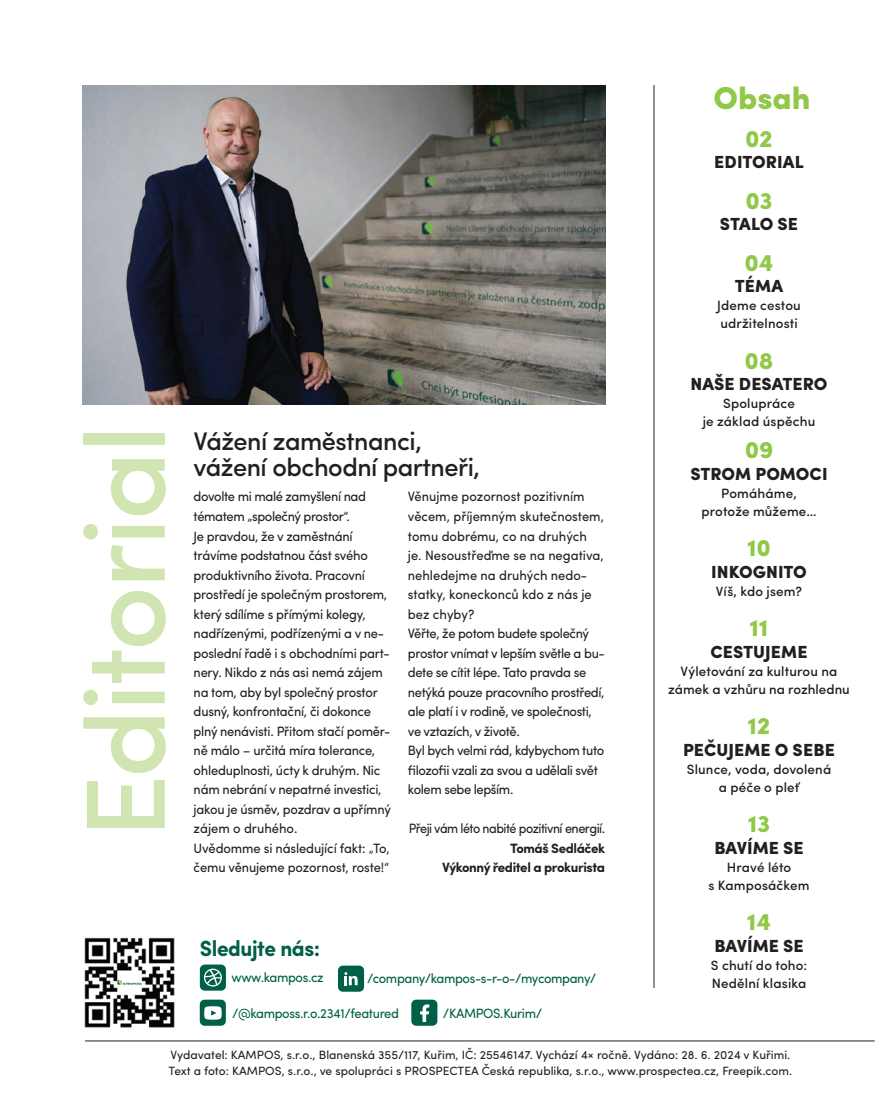
<style>
.page{position:relative;width:893px;height:1106px;background:#fff}
.page>*{position:absolute;margin:0;border:0;box-sizing:border-box;transform-origin:0 0}
.t1{font:500 113.1px "Sofia Pro";letter-spacing:-.02em;color:#d1e5b3}
.t2{font:900 31.65px "Sofia Pro";letter-spacing:-.005em;color:#90c848}
.t3{font:500 25.5px/25.5px "Sofia Pro";letter-spacing:-.02em;color:#231f20}
.t4{font:900 24px "Sofia Pro";letter-spacing:-.01em;color:#90c848}
.Chleba_text{font:700 22.05px "Sofia Pro";letter-spacing:-.02em;color:#006047;scale:.96 1}
.t5{font:900 17.55px "Sofia Pro";color:#231f20}
.t6{font:13.5px/19.5px "Sofia Pro";letter-spacing:-.02em;color:#231f20;scale:.96 1}
.t7{font:500 13.5px/18px "Sofia Pro";letter-spacing:.01em;color:#231f20;text-align:center}
.t8{font:13.5px/19.5px "Sofia Pro";color:#231f20;scale:.96 1}
.Chleba_text-2{font:13.5px "Sofia Pro";letter-spacing:-.03em;color:#006047;scale:.96 1}
.t9{font:700 13.5px "Sofia Pro";letter-spacing:-.03em;color:#231f20}
.t10{font:13.5px "Sofia Pro";letter-spacing:-.04em;color:#231f20;scale:.93 1}
.Chleba_text-3{font:12px/16.5px "Sofia Pro";color:#231f20}
</style>
<div class="page">
<img style="left:83px;top:85px;width:522px;height:319px">
<hr style="left:654px;top:85px;width:1px;height:903px;background:#231f20">
<div style="left:338px;top:965px;width:26px;height:26px;background:#006047;border-radius:5px"></div>
<svg style="left:344px;top:972px;width:14px;height:13px"></svg>
<div style="left:411px;top:999px;width:26px;height:26px;background:#006047;border-radius:5px"></div>
<svg style="left:420px;top:1004px;width:9px;height:18px"></svg>
<div style="left:200px;top:999px;width:26px;height:26px;background:#006047;border-radius:5px"></div>
<svg style="left:204px;top:1006px;width:18px;height:13px"></svg>
<hr style="left:85px;top:1040px;width:790px;height:1px;background:#231f20">
<img style="left:84px;top:937px;width:91px;height:91px">
<div style="left:200px;top:964px;width:26px;height:26px;background:#006047;border-radius:5px"></div>
<svg style="left:204px;top:968px;width:18px;height:18px"></svg>
<p class="t1" style="left:41px;top:838px;width:414px;rotate:-90deg">Editorial</p>
<p class="t3" style="left:194px;top:427px;width:288px">Vážení zaměstnanci, vážení obchodní partneři,</p>
<p class="t6" style="left:194px;top:486px;width:181px">dovolte mi malé zamyšlení nad tématem „společný prostor“.</p>
<p class="t6" style="left:194px;top:525px;width:207px">Je pravdou, že v zaměstnání trávíme podstatnou část svého produktivního života. Pracovní prostředí je společným prostorem, který sdílíme s přímými kolegy, nadřízenými, podřízenými a v ne&shy;poslední řadě i s obchodními part&shy;nery. Nikdo z nás asi nemá zájem na tom, aby byl společný prostor dusný, konfrontační, či dokonce plný nenávisti. Přitom stačí poměr&shy;ně málo – určitá míra tolerance, ohleduplnosti, úcty k druhým. Nic nám nebrání v nepatrné investici, jakou je úsměv, pozdrav a upřímný zájem o druhého.</p>
<p class="t6" style="left:194px;top:837px;width:206px">Uvědomme si následující fakt: „To, čemu věnujeme pozornost, roste!“</p>
<p class="t8" style="left:408px;top:486px;width:206px">Věnujme pozornost pozitivním věcem, příjemným skutečnostem, tomu dobrému, co na druhých je. Nesoustřeďme se na negativa, nehledejme na druhých nedo&shy;statky, koneckonců kdo z nás je bez chyby?</p>
<p class="t6" style="left:408px;top:622px;width:207px">Věřte, že potom budete společný prostor vnímat v lepším světle a bu&shy;dete se cítit lépe. Tato pravda se netýká pouze pracovního prostředí, ale platí i v rodině, ve společnosti, ve vztazích, v životě.</p>
<p class="t6" style="left:408px;top:739px;width:206px">Byl bych velmi rád, kdybychom tuto filozofii vzali za svou a udělali svět kolem sebe lepším.</p>
<p class="t10" style="left:409px;top:818px;width:213px">Přeji vám léto nabité pozitivní energií.</p>
<p class="t9" style="left:510px;top:837px;width:97px">Tomáš Sedláček</p>
<p class="t9" style="left:442px;top:857px;width:165px">Výkonný ředitel a prokurista</p>
<p class="Chleba_text" style="left:200px;top:931px;width:127px">Sledujte nás:</p>
<p class="Chleba_text-2" style="left:232px;top:967px;width:98px">www.kampos.cz</p>
<p class="Chleba_text-2" style="left:367px;top:968px;width:240px">/company/kampos-s-r-o-/mycompany/</p>
<p class="Chleba_text-2" style="left:232px;top:1003px;width:175px">/@kamposs.r.o.2341/featured</p>
<p class="Chleba_text-2" style="left:443px;top:1003px;width:105px">/KAMPOS.Kurim/</p>
<p class="t2" style="left:713px;top:73px;width:99px">Obsah</p>
<p class="t4" style="left:745px;top:119px;width:29px">02</p>
<p class="t5" style="left:714px;top:148px;width:91px">EDITORIAL</p>
<p class="t4" style="left:745px;top:181px;width:29px">03</p>
<p class="t5" style="left:720px;top:210px;width:80px">STALO SE</p>
<p class="t4" style="left:744px;top:243px;width:31px">04</p>
<p class="t5" style="left:735px;top:272px;width:50px">TÉMA</p>
<p class="t7" style="left:717px;top:296px;width:85px">Jdeme cestou</p>
<p class="t7" style="left:720px;top:314px;width:79px">udržitelnosti</p>
<p class="t4" style="left:744px;top:341px;width:30px">08</p>
<p class="t5" style="left:690px;top:370px;width:138px">NAŠE DESATERO</p>
<p class="t7" style="left:703px;top:394px;width:114px">Spolupráce<br>je základ úspěchu</p>
<p class="t4" style="left:745px;top:431px;width:30px">09</p>
<p class="t5" style="left:690px;top:460px;width:139px">STROM POMOCI</p>
<p class="t7" style="left:721px;top:483px;width:77px">Pomáháme,</p>
<p class="t7" style="left:701px;top:501px;width:117px">protože můžeme…</p>
<p class="t4" style="left:747px;top:529px;width:25px">10</p>
<p class="t5" style="left:711px;top:558px;width:97px">INKOGNITO</p>
<p class="t7" style="left:716px;top:581px;width:88px">Víš, kdo jsem?</p>
<p class="t4" style="left:750px;top:608px;width:20px">11</p>
<p class="t5" style="left:710px;top:638px;width:99px">CESTUJEME</p>
<p class="t7" style="left:668px;top:661px;width:183px">Výletování za kulturou na zámek a vzhůru na rozhlednu</p>
<p class="t4" style="left:748px;top:706px;width:24px">12</p>
<p class="t5" style="left:683px;top:735px;width:153px">PEČUJEME O SEBE</p>
<p class="t7" style="left:687px;top:759px;width:146px">Slunce, voda, dovolená a péče o pleť</p>
<p class="t4" style="left:748px;top:804px;width:24px">13</p>
<p class="t5" style="left:714px;top:833px;width:91px">BAVÍME SE</p>
<p class="t7" style="left:727px;top:857px;width:66px">Hravé léto</p>
<p class="t7" style="left:708px;top:875px;width:103px">s Kamposáčkem</p>
<p class="t4" style="left:747px;top:902px;width:26px">14</p>
<p class="t5" style="left:714px;top:931px;width:91px">BAVÍME SE</p>
<p class="t7" style="left:711px;top:955px;width:98px;text-align:left">S chutí do toho:<br>Nedělní klasika</p>
<p class="Chleba_text-3" style="left:169px;top:1045px;width:625px">Vydavatel: KAMPOS, s.r.o., Blanenská 355/117, Kuřim, IČ: 25546147. Vychází 4× ročně. Vydáno: 28. 6. 2024 v Kuřimi.<br>Text a foto: KAMPOS, s.r.o., ve spolupráci s PROSPECTEA Česká republika, s.r.o., www.prospectea.cz, Freepik.com.</p>
</div>
